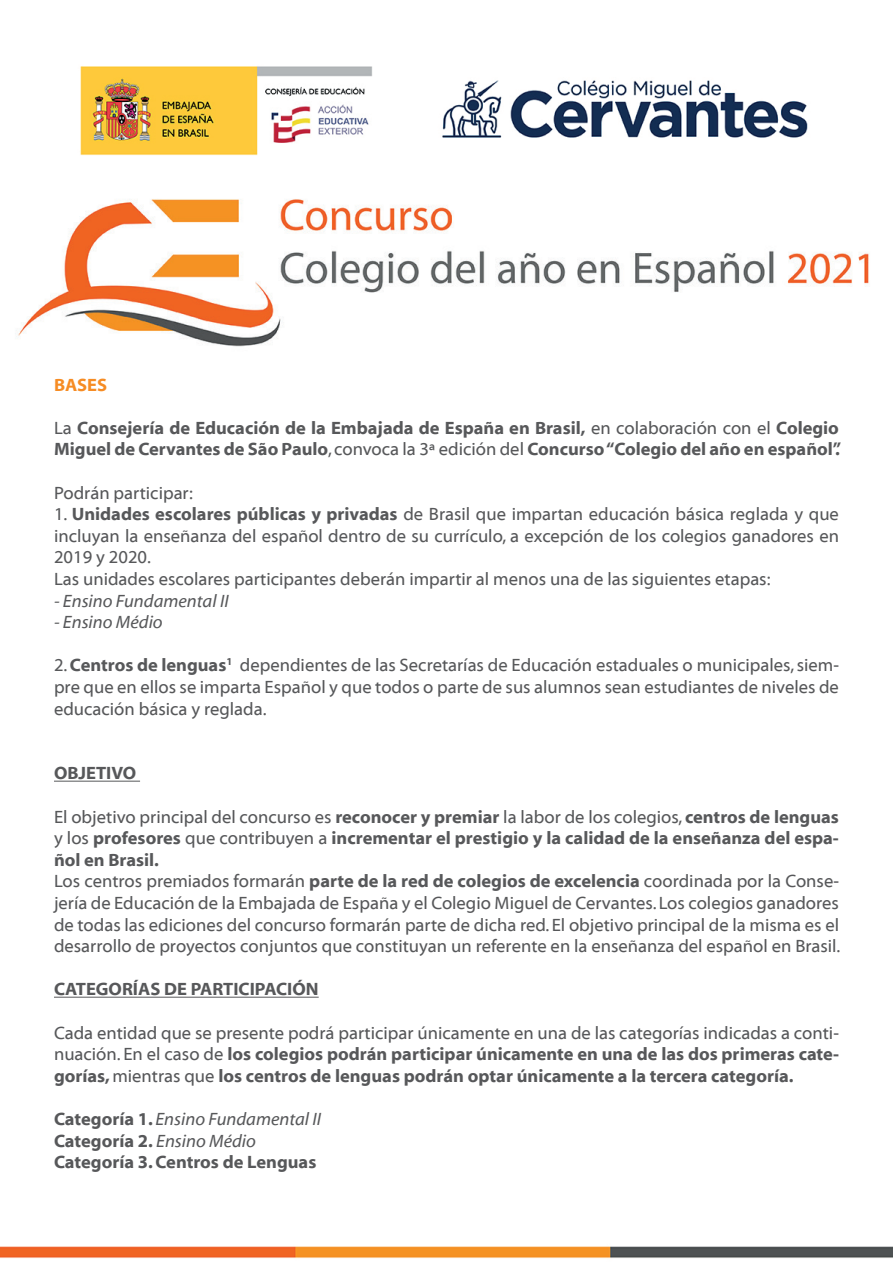
<style>
.page{position:relative;width:893px;height:1263px;background:#fff}
.page>*{position:absolute;margin:0;border:0;box-sizing:border-box;transform-origin:0 0}
.t1{font:18px/21.6px "Myriad Web";color:#57585a;text-align:justify}
.t2{font:18px/21.6px "Myriad Bd Web";color:#57585a}
.t3{font:18px "Myriad It Web";color:#57585a}
.t4{font:18px "Myriad Bd Web";color:#f68c24}
.s1{font-family:"Myriad Web"}
.s2{font-family:"Myriad Bd Web"}
.s3{font-family:"Myriad It Web"}
</style>
<div class="page">
<img style="left:16px;top:199px;width:854px;height:148px">
<img style="left:0;top:1246px;width:893px;height:13px">
<img style="left:80px;top:66px;width:728px;height:90px">
<hr style="left:54px;top:781px;width:86px;height:1px;background:#57585a">
<hr style="left:54px;top:997px;width:265px;height:1px;background:#57585a">
<p class="t4" style="left:54px;top:375px;width:55px">BASES</p>
<p class="t2" style="left:54px;top:417px;width:789px"><span class="s1">La</span> Consejería de Educación de la Embajada de España en Brasil, <span class="s1">en colaboración con el</span> Colegio<br>Miguel de Cervantes de São Paulo<span class="s1">, convoca la 3ª edición del</span> Concurso “Colegio del año en español”.</p>
<p class="t1" style="left:54px;top:482px;width:140px">Podrán participar:</p>
<p class="t1" style="left:54px;top:504px;width:786px;text-align:left">1. <span class="s2">Unidades escolares públicas y privadas</span> de Brasil que impartan educación básica reglada y que incluyan la enseñanza del español dentro de su currículo, a excepción de los colegios ganadores en 2019 y 2020.<br>Las unidades escolares participantes deberán impartir al menos una de las siguientes etapas:</p>
<p class="t3" style="left:54px;top:591px;width:176px">- Ensino Fundamental II</p>
<p class="t3" style="left:54px;top:613px;width:110px">- Ensino Médio</p>
<p class="t1" style="left:54px;top:655px;width:786px">2. <span class="s2">Centros de lenguas</span><sup>1</sup> dependientes de las Secretarías de Educación estaduales o municipales, siem&shy;pre que en ellos se imparta Español y que todos o parte de sus alumnos sean estudiantes de niveles de educación básica y reglada.</p>
<p class="t2" style="left:54px;top:763px;width:84px">OBJETIVO</p>
<p class="t1" style="left:54px;top:806px;width:786px">El objetivo principal del concurso es <span class="s2">reconocer y premiar</span> la labor de los colegios, <span class="s2">centros de lenguas</span></p>
<p class="t2" style="left:54px;top:828px;width:786px"><span class="s1">y los</span> profesores <span class="s1">que contribuyen a</span> incrementar el prestigio y la calidad de la enseñanza del espa&shy;ñol en Brasil.</p>
<p class="t1" style="left:54px;top:871px;width:788px">Los centros premiados formarán <span class="s2">parte de la red de colegios de excelencia</span> coordinada por la Conse&shy;jería de Educación de la Embajada de España y el Colegio Miguel de Cervantes. Los colegios ganadores de todas las ediciones del concurso formarán parte de dicha red. El objetivo principal de la misma es el desarrollo de proyectos conjuntos que constituyan un referente en la enseñanza del español en Brasil.</p>
<p class="t2" style="left:54px;top:979px;width:266px">CATEGORÍAS DE PARTICIPACIÓN</p>
<p class="t1" style="left:54px;top:1022px;width:786px">Cada entidad que se presente podrá participar únicamente en una de las categorías indicadas a conti-</p>
<p class="t2" style="left:54px;top:1044px;width:786px"><span class="s1">nuación. En el caso de</span> los colegios podrán participar únicamente en una de las dos primeras cate&shy;gorías, <span class="s1">mientras que</span> los centros de lenguas podrán optar únicamente a la tercera categoría.</p>
<p class="t3" style="left:54px;top:1110px;width:269px"><span class="s2">Categoría 1.</span> Ensino Fundamental II</p>
<p class="t2" style="left:54px;top:1130px;width:264px">Categoría 2. <span class="s3">Ensino Médio<br></span>Categoría 3. Centros de Lenguas</p>
</div>
